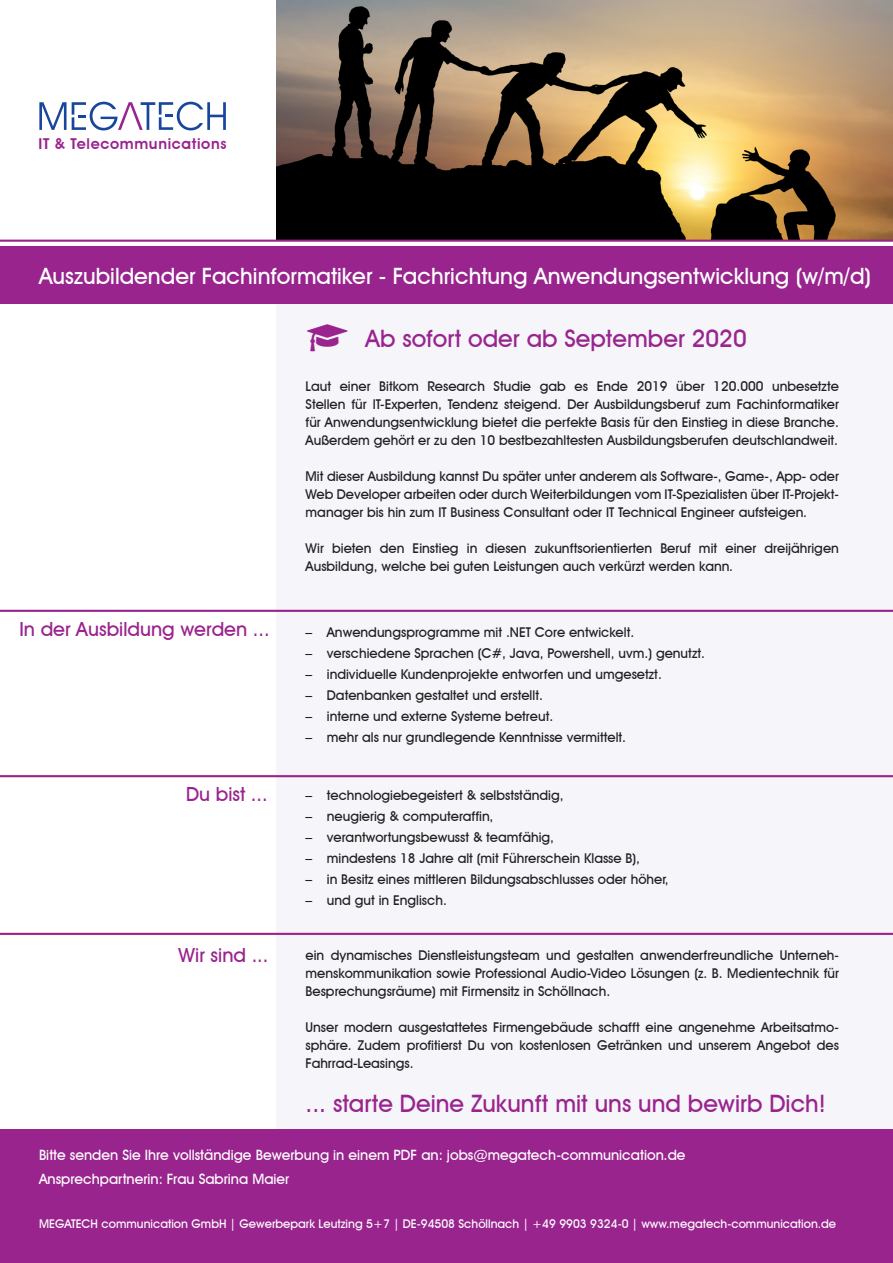
<style>
.page{position:relative;width:893px;height:1263px;background:#fff}
.page>*{position:absolute;margin:0;border:0;box-sizing:border-box;transform-origin:0 0}
.t1{font:500 24px "Avant Garde IT Cby BT";color:#99248e}
.t2{font:500 22.5px "Avant Garde IT Cby BT";color:#fff}
.t3{font:500 19.5px "Avant Garde IT Cby BT";color:#99248e}
.t4{font:600 15px "Avant Garde IT Cby BT";letter-spacing:.045em;color:#99248e}
.t5{font:500 14.25px/24px "Avant Garde IT Cby BT";color:#fff}
.t6{font:500 13.5px/18px "Avant Garde IT Cby BT";color:#231f20;text-align:justify}
.t7{font:500 12px "Avant Garde IT Cby BT";color:#fff}
</style>
<div class="page">
<img style="left:276px;top:0;width:617px;height:240px">
<svg style="left:39px;top:102px;width:187px;height:28px"></svg>
<hr style="left:0;top:240px;width:893px;height:2px;background:#99248e">
<div style="left:276px;top:289px;width:617px;height:971px;background:#f5f5fa"></div>
<div style="left:0;top:1129px;width:893px;height:134px;background:#99248e"></div>
<hr style="left:0;top:610px;width:893px;height:2px;background:#99248e">
<hr style="left:0;top:775px;width:893px;height:2px;background:#99248e">
<hr style="left:0;top:933px;width:893px;height:2px;background:#99248e">
<div style="left:0;top:246px;width:893px;height:57px;background:#99248e"></div>
<p class="t4" style="left:39px;top:135px;width:189px">IT &amp; Telecommunications</p>
<p class="t2" style="left:39px;top:262px;width:833px">Auszubildender Fachinformatiker - Fachrichtung Anwendungsentwicklung (w/m/d)</p>
<p class="t1" style="left:366px;top:324px;width:383px">Ab sofort oder ab September 2020</p>
<p class="t6" style="left:306px;top:377px;width:535px">Laut einer Bitkom Research Studie gab es Ende 2019 über 120.000 unbesetzte Stellen für IT-Experten, Tendenz steigend. Der Ausbildungsberuf zum Fachinformatiker für Anwendungsentwicklung bietet die perfekte Basis für den Einstieg in diese Branche.<br>Außerdem gehört er zu den 10 bestbezahltesten Ausbildungsberufen deutschlandweit.</p>
<p class="t6" style="left:306px;top:467px;width:535px">Mit dieser Ausbildung kannst Du später unter anderem als Software-, Game-, App- oder Web Developer arbeiten oder durch Weiterbildungen vom IT-Spezialisten über IT-Projekt&shy;manager bis hin zum IT Business Consultant oder IT Technical Engineer aufsteigen.</p>
<p class="t6" style="left:306px;top:539px;width:535px">Wir bieten den Einstieg in diesen zukunftsorientierten Beruf mit einer dreijährigen<br>Ausbildung, welche bei guten Leistungen auch verkürzt werden kann.</p>
<p class="t3" style="left:20px;top:617px;width:252px">In der Ausbildung werden ...</p>
<p class="t6" style="left:306px;top:623px;width:330px">– Anwendungsprogramme mit .NET Core entwickelt.</p>
<p class="t6" style="left:306px;top:644px;width:401px">– verschiedene Sprachen (C#, Java, Powershell, uvm.) genutzt.</p>
<p class="t6" style="left:306px;top:665px;width:358px">– individuelle Kundenprojekte entworfen und umgesetzt.</p>
<p class="t6" style="left:306px;top:686px;width:239px">– Datenbanken gestaltet und erstellt.</p>
<p class="t6" style="left:306px;top:707px;width:249px">– interne und externe Systeme betreut.</p>
<p class="t6" style="left:306px;top:728px;width:322px">– mehr als nur grundlegende Kenntnisse vermittelt.</p>
<p class="t3" style="left:186px;top:782px;width:83px">Du bist ...</p>
<p class="t6" style="left:306px;top:786px;width:259px">– technologiebegeistert &amp; selbstständig,</p>
<p class="t6" style="left:306px;top:807px;width:189px">– neugierig &amp; computeraffin,</p>
<p class="t6" style="left:306px;top:828px;width:250px">– verantwortungsbewusst &amp; teamfähig,</p>
<p class="t6" style="left:306px;top:849px;width:336px">– mindestens 18 Jahre alt (mit Führerschein Klasse B),</p>
<p class="t6" style="left:306px;top:870px;width:365px">– in Besitz eines mittleren Bildungsabschlusses oder höher,</p>
<p class="t6" style="left:306px;top:891px;width:143px">– und gut in Englisch.</p>
<p class="t3" style="left:178px;top:943px;width:91px">Wir sind ...</p>
<p class="t6" style="left:306px;top:946px;width:535px">ein dynamisches Dienstleistungsteam und gestalten anwenderfreundliche Unterneh&shy;menskommunikation sowie Professional Audio-Video Lösungen (z. B. Medientechnik für Besprechungsräume) mit Firmensitz in Schöllnach.</p>
<p class="t6" style="left:306px;top:1018px;width:535px">Unser modern ausgestattetes Firmengebäude schafft eine angenehme Arbeitsatmo&shy;sphäre. Zudem profitierst Du von kostenlosen Getränken und unserem Angebot des Fahrrad-Leasings.</p>
<p class="t1" style="left:306px;top:1089px;width:522px">... starte Deine Zukunft mit uns und bewirb Dich!</p>
<p class="t5" style="left:39px;top:1143px;width:648px">Bitte senden Sie Ihre vollständige Bewerbung in einem PDF an: jobs@megatech-communication.de<br>Ansprechpartnerin: Frau Sabrina Maier</p>
<p class="t7" style="left:39px;top:1216px;width:799px">MEGATECH communication GmbH | Gewerbepark Leutzing 5+7 | DE-94508 Schöllnach | +49 9903 9324-0 | www.megatech-communication.de</p>
</div>
